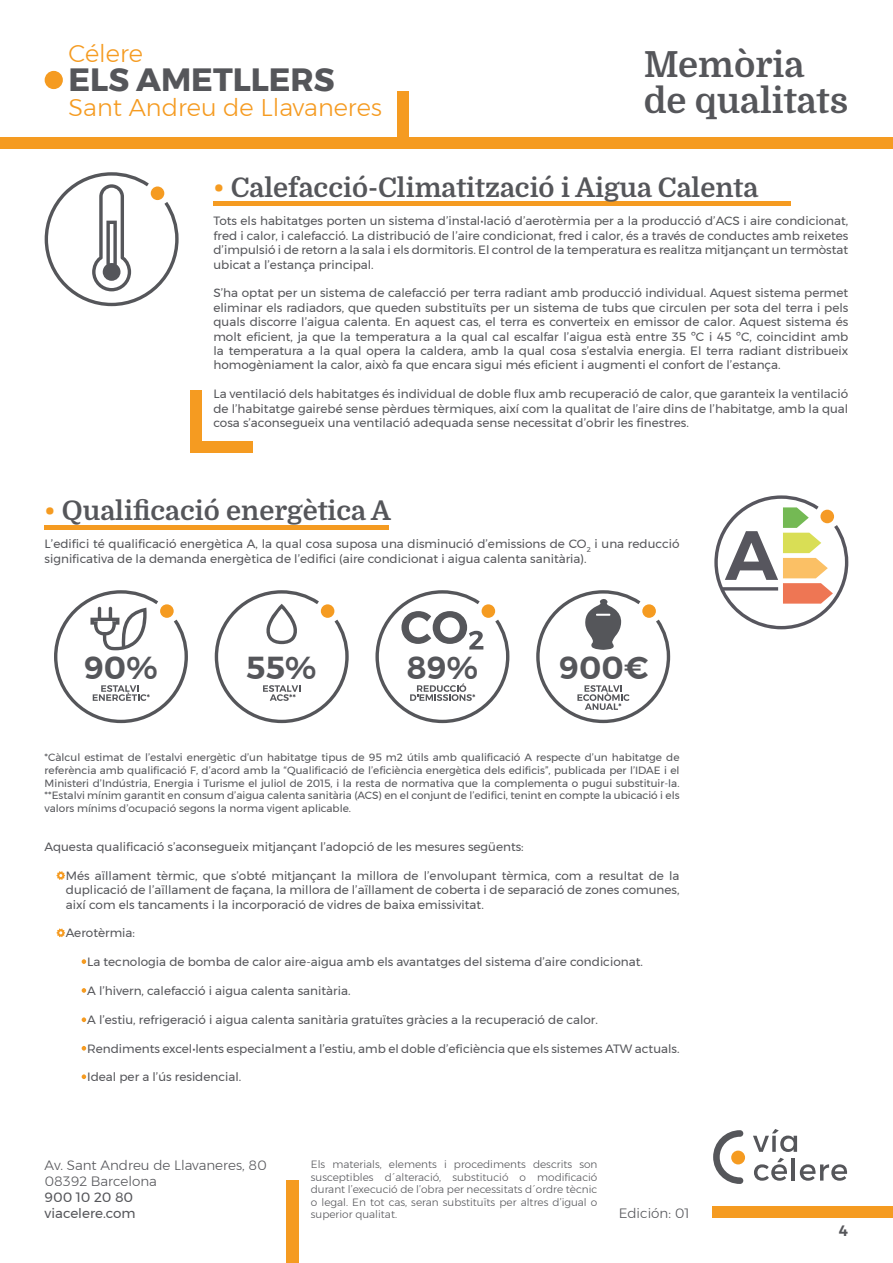
<style>
.page{position:relative;width:893px;height:1263px;background:#fff}
.page>*{position:absolute;margin:0;border:0;box-sizing:border-box;transform-origin:0 0}
.t1{font:700 36px/36px "Domine";color:#55565a}
.t2{font:700 32.1px "Montserrat";color:#55565a}
.t3{font:600 31.65px "Montserrat";color:#55565a}
.t4{font:700 27px "Domine";color:#55565a}
.t5{font:300 24.15px "Montserrat";color:#f59b21}
.t6{font:600 15px "Montserrat";color:#55565a}
.t7{font:300 13.5px/16.2px "Montserrat";color:#55565a}
.t8{font:13.5px/16.2px "Montserrat";color:#55565a}
.t9{font:12px/14.4px "Montserrat";color:#55565a;text-align:justify}
.t10{font:10.5px/12.6px "Montserrat";color:#55565a;text-align:justify}
.t11{font:300 10.5px/12.6px "Montserrat";color:#55565a;text-align:justify}
.s1{color:#f59b21}
</style>
<div class="page">
<svg style="left:753px;top:1129px;width:44px;height:23px"></svg>
<svg style="left:754px;top:1158px;width:33px;height:23px"></svg>
<hr style="left:792px;top:1158px;width:3px;height:22px;background:#55565a">
<svg style="left:800px;top:1164px;width:47px;height:17px"></svg>
<div style="left:731px;top:1150px;width:14px;height:14px;background:#f59b21;border-radius:50%"></div>
<svg style="left:713px;top:1130px;width:30px;height:54px"></svg>
<div style="left:0;top:137px;width:893px;height:12px;background:#f59b21"></div>
<div style="left:712px;top:1206px;width:181px;height:12px;background:#f59b21"></div>
<div style="left:397px;top:92px;width:12px;height:46px;background:#f59b21"></div>
<div style="left:45px;top:71px;width:18px;height:18px;background:#f59b21;border-radius:50%"></div>
<div style="left:287px;top:1181px;width:12px;height:82px;background:#f59b21"></div>
<hr style="left:213px;top:202px;width:577px;height:4px;background:#f59b21">
<div style="left:190px;top:391px;width:12px;height:62px;background:#f59b21"></div>
<div style="left:190px;top:441px;width:62px;height:12px;background:#f59b21"></div>
<svg style="left:45px;top:172px;width:134px;height:134px"></svg>
<hr style="left:45px;top:525px;width:344px;height:4px;background:#f59b21">
<svg style="left:57px;top:871px;width:8px;height:9px"></svg>
<svg style="left:57px;top:928px;width:8px;height:9px"></svg>
<svg style="left:82px;top:959px;width:4px;height:5px"></svg>
<svg style="left:82px;top:988px;width:4px;height:5px"></svg>
<svg style="left:82px;top:1046px;width:4px;height:4px"></svg>
<svg style="left:82px;top:1017px;width:4px;height:5px"></svg>
<svg style="left:82px;top:1074px;width:4px;height:5px"></svg>
<svg style="left:714px;top:495px;width:134px;height:134px"></svg>
<svg style="left:54px;top:590px;width:134px;height:133px"></svg>
<svg style="left:215px;top:590px;width:134px;height:133px"></svg>
<svg style="left:375px;top:590px;width:135px;height:133px"></svg>
<svg style="left:536px;top:590px;width:134px;height:133px"></svg>
<h3 class="t5" style="left:69px;top:36px;width:76px">Célere</h3>
<h2 class="t2" style="left:69px;top:54px;width:268px">ELS AMETLLERS</h2>
<h3 class="t5" style="left:69px;top:89px;width:315px">Sant Andreu de Llavaneres</h3>
<h1 class="t1" style="left:644px;top:47px;width:206px">Memòria de qualitats</h1>
<h3 class="t4" style="left:213px;top:172px;width:546px"><span class="s1">•</span> Calefacció-Climatització i Aigua Calenta</h3>
<p class="t9" style="left:213px;top:214px;width:636px">Tots els habitatges porten un sistema d’instal•lació d’aerotèrmia per a la producció d’ACS i aire condicionat, fred i calor, i calefacció. La distribució de l’aire condicionat, fred i calor, és a través de conductes amb reixetes d’impulsió i de retorn a la sala i els dormitoris. El control de la temperatura es realitza mitjançant un termòstat ubicat a l’estança principal.</p>
<p class="t9" style="left:213px;top:286px;width:636px">S’ha optat per un sistema de calefacció per terra radiant amb producció individual. Aquest sistema permet eliminar els radiadors, que queden substituïts per un sistema de tubs que circulen per sota del terra i pels quals discorre l’aigua calenta. En aquest cas, el terra es converteix en emissor de calor. Aquest sistema és molt eficient, ja que la temperatura a la qual cal escalfar l’aigua està entre 35 ºC i 45 ºC, coincidint amb la temperatura a la qual opera la caldera, amb la qual cosa s’estalvia energia. El terra radiant distribueix homogèniament la calor, això fa que encara sigui més eficient i augmenti el confort de l’estança.</p>
<p class="t9" style="left:213px;top:386px;width:636px">La ventilació dels habitatges és individual de doble flux amb recuperació de calor, que garanteix la ventilació de l’habitatge gairebé sense pèrdues tèrmiques, així com la qualitat de l’aire dins de l’habitatge, amb la qual cosa s’aconsegueix una ventilació adequada sense necessitat d’obrir les finestres.</p>
<h3 class="t4" style="left:45px;top:495px;width:348px"><span class="s1">•</span> Qualificació energètica A</h3>
<p class="t9" style="left:45px;top:537px;width:636px">L’edifici té qualificació energètica A, la qual cosa suposa una disminució d’emissions de CO<sub>2</sub> i una reducció significativa de la demanda energètica de l’edifici (aire condicionat i aigua calenta sanitària).</p>
<h3 class="t3" style="left:84px;top:643px;width:75px">90%</h3>
<h3 class="t3" style="left:246px;top:643px;width:72px">55%</h3>
<h3 class="t3" style="left:407px;top:643px;width:73px">89%</h3>
<h3 class="t3" style="left:559px;top:643px;width:91px">900€</h3>
<p class="t10" style="left:45px;top:751px;width:636px">*Càlcul estimat de l’estalvi energètic d’un habitatge tipus de 95 m2 útils amb qualificació A respecte d’un habitatge de referència amb qualificació F, d’acord amb la “Qualificació de l’eficiència energètica dels edificis”, publicada per l’IDAE i el Ministeri d’Indústria, Energia i Turisme el juliol de 2015, i la resta de normativa que la complementa o pugui substituir-la. **Estalvi mínim garantit en consum d’aigua calenta sanitària (ACS) en el conjunt de l’edifici, tenint en compte la ubicació i els valors mínims d’ocupació segons la norma vigent aplicable.</p>
<p class="t9" style="left:45px;top:839px;width:481px">Aquesta qualificació s’aconsegueix mitjançant l’adopció de les mesures següents:</p>
<p class="t9" style="left:66px;top:868px;width:615px">Més aïllament tèrmic, que s’obté mitjançant la millora de l’envolupant tèrmica, com a resultat de la duplicació de l’aïllament de façana, la millora de l’aïllament de coberta i de separació de zones comunes, així com els tancaments i la incorporació de vidres de baixa emissivitat.</p>
<p class="t9" style="left:66px;top:926px;width:71px">Aerotèrmia:</p>
<p class="t9" style="left:87px;top:954px;width:557px">La tecnologia de bomba de calor aire-aigua amb els avantatges del sistema d’aire condicionat.</p>
<p class="t9" style="left:87px;top:983px;width:265px">A l’hivern, calefacció i aigua calenta sanitària.</p>
<p class="t9" style="left:87px;top:1012px;width:512px">A l’estiu, refrigeració i aigua calenta sanitària gratuïtes gràcies a la recuperació de calor.</p>
<p class="t9" style="left:87px;top:1041px;width:594px">Rendiments excel•lents especialment a l’estiu, amb el doble d’eficiència que els sistemes ATW actuals.</p>
<p class="t9" style="left:87px;top:1070px;width:156px">Ideal per a l’ús residencial.</p>
<p class="t7" style="left:45px;top:1156px;width:224px">Av. Sant Andreu de Llavaneres, 80<br>08392 Barcelona</p>
<p class="t8" style="left:45px;top:1189px;width:93px">900 10 20 80 viacelere.com</p>
<p class="t11" style="left:311px;top:1158px;width:288px">Els materials, elements i procediments descrits son susceptibles d´alteració, substitució o modificació durant l’execució de l’obra per necessitats d´ordre tècnic o legal. En tot cas, seran substituïts per altres d’igual o superior qualitat.</p>
<p class="t7" style="left:619px;top:1205px;width:72px">Edición: 01</p>
<p class="t6" style="left:839px;top:1219px;width:11px">4</p>
</div>
